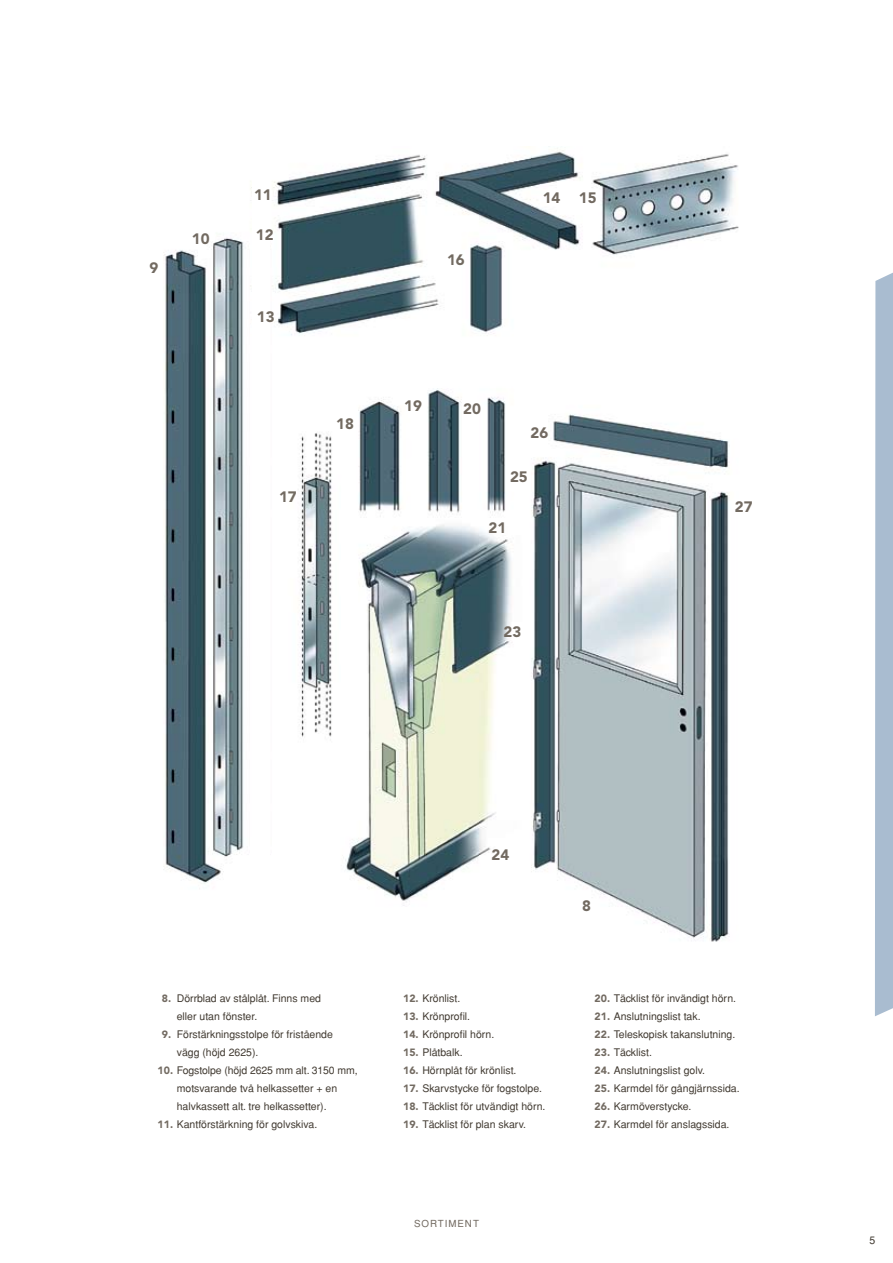
<style>
.page{position:relative;width:893px;height:1263px;background:#fff}
.page>*{position:absolute;margin:0;border:0;box-sizing:border-box;transform-origin:0 0}
.t1{font:900 15px "Avenir";color:#726a61}
.t2{font:10.5px/18px "Helvetica";color:#403930}
.t3{font:9.75px "Helvetica";letter-spacing:.1em;color:#726a61}
.s1{font-family:"Avenir";font-weight:900;color:#726a61}
</style>
<div class="page">
<svg style="left:875px;top:273px;width:18px;height:743px;background:#acbed1"></svg>
<img style="left:163px;top:187px;width:89px;height:697px">
<img style="left:272px;top:150px;width:467px;height:792px">
<h1 class="t1" style="left:149px;top:259px;width:10px">9</h1>
<h1 class="t1" style="left:254px;top:185px;width:19px">11</h1>
<h1 class="t1" style="left:192px;top:230px;width:19px">10</h1>
<h1 class="t1" style="left:256px;top:226px;width:19px">12</h1>
<h1 class="t1" style="left:257px;top:307px;width:19px">13</h1>
<h1 class="t1" style="left:279px;top:487px;width:19px">17</h1>
<h1 class="t1" style="left:336px;top:414px;width:19px">18</h1>
<h1 class="t1" style="left:447px;top:250px;width:19px">16</h1>
<h1 class="t1" style="left:543px;top:188px;width:55px">14 15</h1>
<h1 class="t1" style="left:404px;top:397px;width:19px">19</h1>
<h1 class="t1" style="left:463px;top:400px;width:19px">20</h1>
<h1 class="t1" style="left:530px;top:424px;width:19px">26</h1>
<h1 class="t1" style="left:510px;top:467px;width:19px">25</h1>
<h1 class="t1" style="left:488px;top:519px;width:19px">21</h1>
<h1 class="t1" style="left:504px;top:623px;width:19px">23</h1>
<h1 class="t1" style="left:735px;top:498px;width:19px">27</h1>
<p class="t2" style="left:177px;top:989px;width:146px;text-indent:-15px"><span class="s1">8.</span> Dörrblad av stålplåt. Finns med eller utan fönster.</p>
<p class="t2" style="left:177px;top:1025px;width:158px;text-indent:-15px"><span class="s1">9.</span> Förstärkningsstolpe för fristående vägg (höjd 2625).</p>
<p class="t2" style="left:177px;top:1061px;width:182px;text-indent:-19px"><span class="s1">10.</span> Fogstolpe (höjd 2625 mm alt. 3150 mm, motsvarande två helkassetter + en halvkassett alt. tre helkassetter).</p>
<p class="t2" style="left:158px;top:1115px;width:161px"><span class="s1">11.</span> Kantförstärkning för golvskiva.</p>
<h1 class="t1" style="left:492px;top:845px;width:19px">24</h1>
<p class="t2" style="left:403px;top:989px;width:59px"><span class="s1">12.</span> Krönlist.</p>
<p class="t2" style="left:403px;top:1007px;width:68px"><span class="s1">13.</span> Krönprofil.</p>
<p class="t2" style="left:403px;top:1025px;width:93px"><span class="s1">14.</span> Krönprofil hörn.</p>
<p class="t2" style="left:403px;top:1043px;width:61px"><span class="s1">15.</span> Plåtbalk.</p>
<p class="t2" style="left:403px;top:1061px;width:115px"><span class="s1">16.</span> Hörnplåt för krönlist.</p>
<p class="t2" style="left:403px;top:1079px;width:140px"><span class="s1">17.</span> Skarvstycke för fogstolpe.</p>
<p class="t2" style="left:403px;top:1097px;width:144px"><span class="s1">18.</span> Täcklist för utvändigt hörn.</p>
<p class="t2" style="left:403px;top:1115px;width:124px"><span class="s1">19.</span> Täcklist för plan skarv.</p>
<p class="t3" style="left:414px;top:1218px;width:66px">SORTIMENT</p>
<h1 class="t1" style="left:582px;top:896px;width:10px">8</h1>
<p class="t2" style="left:595px;top:989px;width:143px"><span class="s1">20.</span> Täcklist för invändigt hörn.</p>
<p class="t2" style="left:595px;top:1007px;width:108px"><span class="s1">21.</span> Anslutningslist tak.</p>
<p class="t2" style="left:595px;top:1025px;width:142px"><span class="s1">22.</span> Teleskopisk takanslutning.</p>
<p class="t2" style="left:595px;top:1043px;width:59px"><span class="s1">23.</span> Täcklist.</p>
<p class="t2" style="left:595px;top:1061px;width:112px"><span class="s1">24.</span> Anslutningslist golv.</p>
<p class="t2" style="left:595px;top:1079px;width:147px"><span class="s1">25.</span> Karmdel för gångjärnssida.</p>
<p class="t2" style="left:595px;top:1097px;width:98px"><span class="s1">26.</span> Karmöverstycke.</p>
<p class="t2" style="left:595px;top:1115px;width:136px"><span class="s1">27.</span> Karmdel för anslagssida.</p>
<p class="t2" style="left:870px;top:1231px;width:7px">5</p>
</div>
